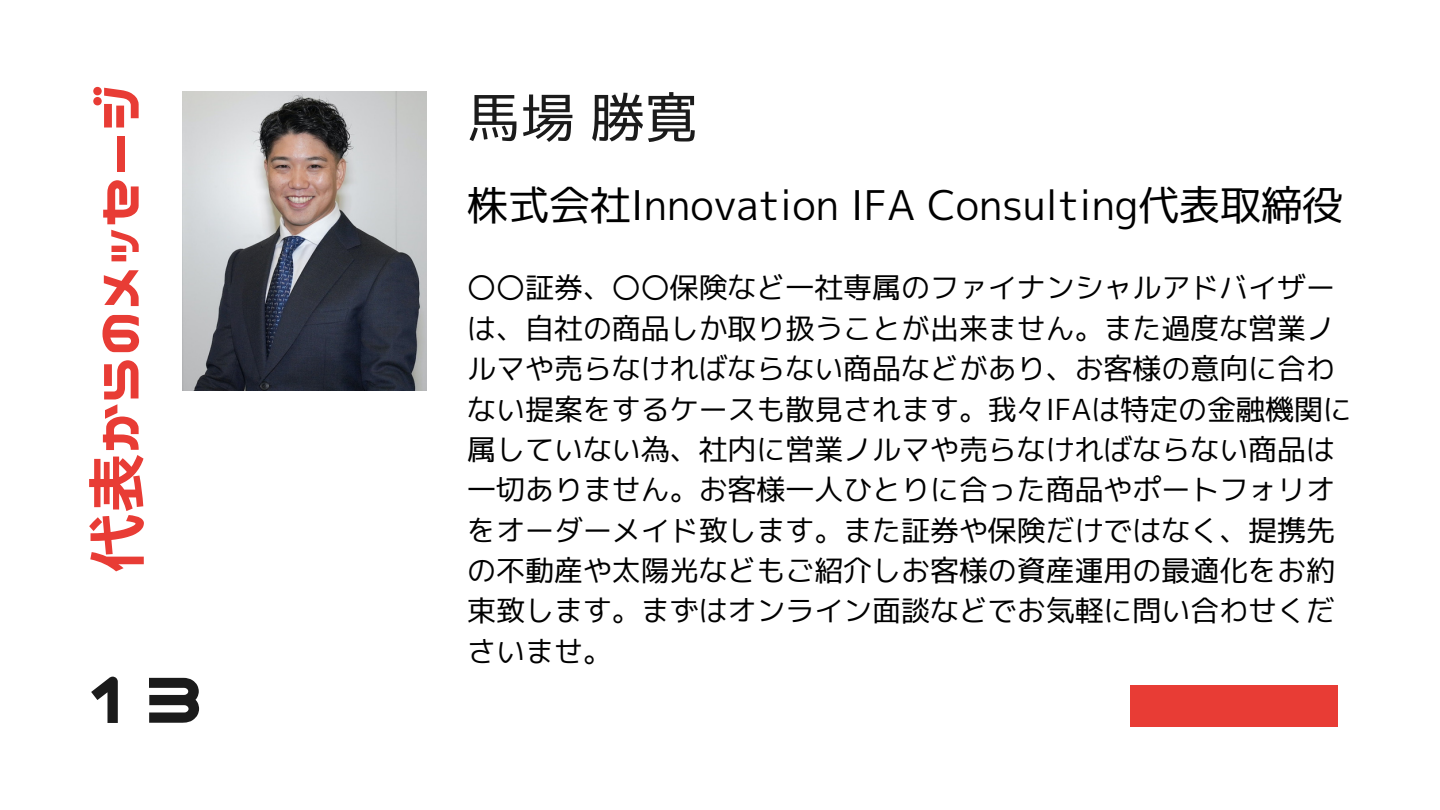
<style>
.page{position:relative;width:1440px;height:810px;background:#fff}
.page>*{position:absolute;margin:0;border:0;box-sizing:border-box;transform-origin:0 0}
.t1{font:78.2px "Nico Kaku";color:#1b1b1b}
.t2{font:60px "Nico Kaku";color:#e83c35}
.t3{font:53.8px "mplus 1 p regular";color:#1b1b1b}
.t4{font:40.9px "mplus 1 p regular";color:#000}
.t5{font:28.9px/40.4px "mplus 1 p regular";color:#000}
</style>
<div class="page">
<div style="left:1131px;top:685px;width:207px;height:41px;background:#e83c35"></div>
<img style="left:183px;top:92px;width:243px;height:299px">
<p class="t2" style="left:87px;top:573px;width:490px;rotate:-90deg">代表からのメッセージ</p>
<p class="t1" style="left:82px;top:656px;width:124px">13</p>
<p class="t3" style="left:467px;top:79px;width:232px">馬場勝寛</p>
<p class="t4" style="left:467px;top:176px;width:877px">株式会社Innovation IFA Consulting代表取締役</p>
<p class="t5" style="left:467px;top:267px;width:886px">〇〇証券、〇〇保険など一社専属のファイナンシャルアドバイザーは、自社の商品しか取り扱うことが出来ません。また過度な営業ノルマや売らなければならない商品などがあり、お客様の意向に合わない提案をするケースも散見されます。我々IFAは特定の金融機関に属していない為、社内に営業ノルマや売らなければならない商品は一切ありません。お客様一人ひとりに合った商品やポートフォリオをオーダーメイド致します。また証券や保険だけではなく、提携先の不動産や太陽光などもご紹介しお客様の資産運用の最適化をお約束致します。まずはオンライン面談などでお気軽に問い合わせくださいませ。</p>
</div>
